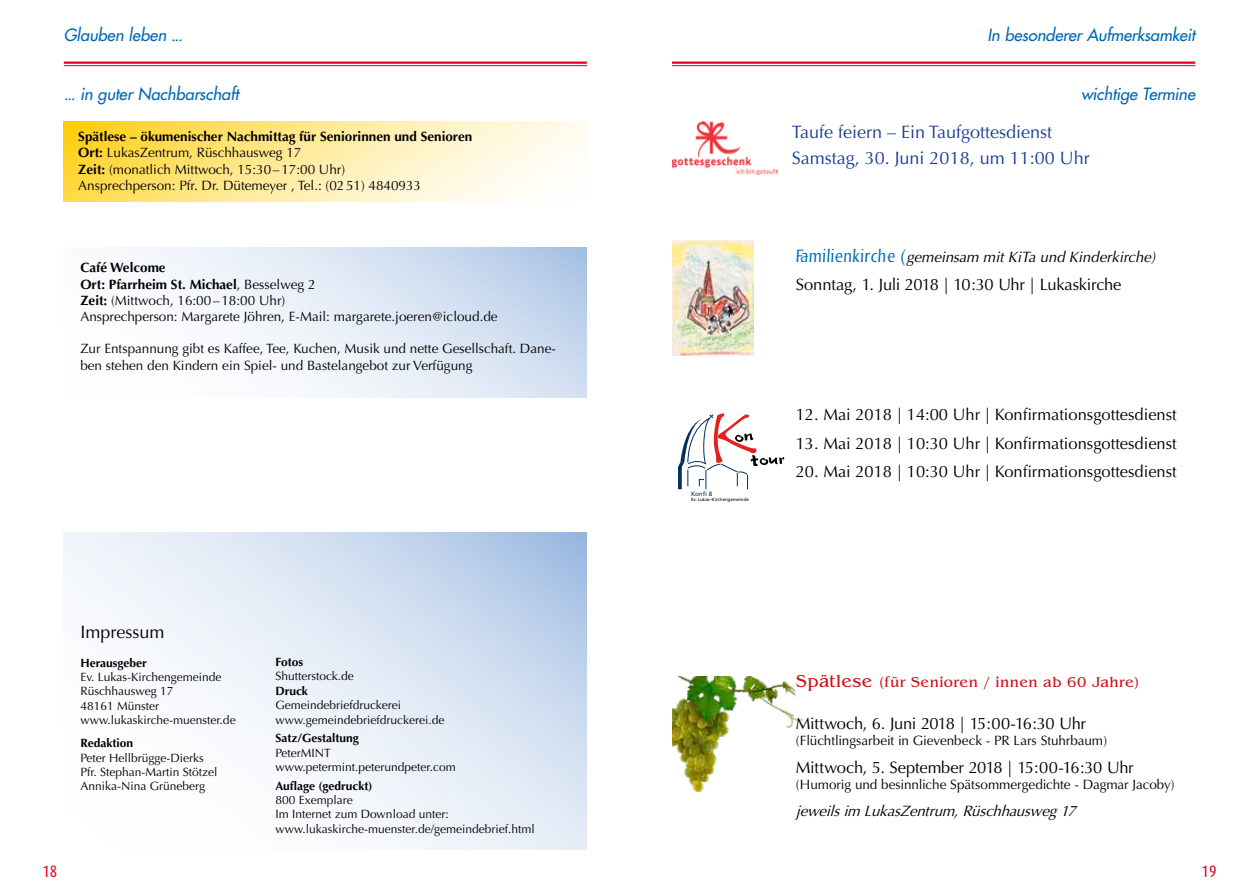
<style>
.page{position:relative;width:1259px;height:893px;background:#fff}
.page>*{position:absolute;margin:0;border:0;box-sizing:border-box;transform-origin:0 0}
.t1{font:18px/25.8px "Optima";color:#1a3c91}
.t2{font:18px "Optima";color:#000}
.t3{font:16.5px "Optima";color:#000}
.t4{font:italic 16.5px "Futura LT";letter-spacing:-.005em;color:#0069b4}
.t5{font:16.5px "Optima";letter-spacing:-.02em;color:#000}
.t6{font:16.5px "Dax Condensed";color:#e3001f}
.t7{font:italic 15px "Optima";color:#000}
.t8{font:15px "Benguiat";letter-spacing:.025em;color:#cd1316}
.t9{font:italic 15px "Optima";color:#000}
.t10{font:13.5px/16.2px "Optima";color:#000}
.t11{font:13.5px "Optima";letter-spacing:-.01em;color:#000}
.t12{font:12px/14.4px "Optima";color:#000}
.t13{font:700 12px "Optima";color:#000}
.t14{font:6.3px "Frutiger";color:#002f5d}
.t15{font:4.5px "Frutiger";color:#000}
.s1{font-weight:700}
.s2{font-family:"Fromage Cond";font-size:18px;color:#0069b4}
.s3{font-size:18px}
</style>
<div class="page">
<hr style="left:64px;top:62px;width:523px;height:2px;background:#e3001f">
<hr style="left:64px;top:65px;width:523px;height:1px;background:#e3001f">
<hr style="left:672px;top:62px;width:523px;height:2px;background:#e3001f">
<hr style="left:672px;top:65px;width:523px;height:1px;background:#e3001f">
<img style="left:672px;top:676px;width:132px;height:117px">
<svg style="left:126px;top:247px;width:461px;height:151px"></svg>
<svg style="left:64px;top:121px;width:523px;height:81px;background:#ffeba0"></svg>
<svg style="left:64px;top:533px;width:523px;height:317px"></svg>
<img style="left:672px;top:121px;width:105px;height:53px">
<img style="left:672px;top:241px;width:81px;height:114px">
<svg style="left:678px;top:413px;width:106px;height:77px"></svg>
<svg style="left:678px;top:467px;width:4px;height:22px"></svg>
<p class="t4" style="left:64px;top:24px;width:120px">Glauben leben ...</p>
<p class="t4" style="left:64px;top:84px;width:177px">... in guter Nachbarschaft</p>
<p class="t10" style="left:78px;top:129px;width:395px"><span class="s1">Spätlese – ökumenischer Nachmittag für Seniorinnen und Senioren Ort:</span> LukasZentrum, Rüschhausweg 17<br><span class="s1">Zeit:</span> (monatlich Mittwoch, 15:30–17:00 Uhr)<br>Ansprechperson: Pfr. Dr. Dütemeyer , Tel.: (0251) 4840933</p>
<p class="t10" style="left:80px;top:260px;width:419px"><span class="s1">Café Welcome<br>Ort: Pfarrheim St. Michael</span>, Besselweg 2<br><span class="s1">Zeit:</span> (Mittwoch, 16:00–18:00 Uhr)<br>Ansprechperson: Margarete Jöhren, E-Mail: margarete.joeren@icloud.de</p>
<p class="t10" style="left:80px;top:341px;width:477px">Zur Entspannung gibt es Kaffee, Tee, Kuchen, Musik und nette Gesellschaft. Dane&shy;ben stehen den Kindern ein Spiel- und Bastelangebot zur Verfügung</p>
<h1 class="t2" style="left:80px;top:621px;width:86px">Impressum</h1>
<p class="t13" style="left:80px;top:656px;width:68px">Herausgeber</p>
<p class="t12" style="left:80px;top:670px;width:157px">Ev. Lukas-Kirchengemeinde<br>Rüschhausweg 17<br>48161 Münster www.lukaskirche-muenster.de</p>
<p class="t13" style="left:80px;top:736px;width:54px">Redaktion</p>
<p class="t12" style="left:80px;top:750px;width:139px">Peter Hellbrügge-Dierks<br>Pfr. Stephan-Martin Stötzel<br>Annika-Nina Grüneberg</p>
<p class="t13" style="left:275px;top:655px;width:29px">Fotos</p>
<p class="t12" style="left:275px;top:669px;width:80px">Shutterstock.de</p>
<p class="t13" style="left:275px;top:684px;width:34px">Druck</p>
<p class="t12" style="left:275px;top:698px;width:170px">Gemeindebriefdruckerei www.gemeindebriefdruckerei.de</p>
<p class="t13" style="left:275px;top:731px;width:85px">Satz/Gestaltung</p>
<p class="t12" style="left:275px;top:745px;width:182px">PeterMINT www.petermint.peterundpeter.com</p>
<p class="t13" style="left:275px;top:779px;width:98px">Auflage (gedruckt)</p>
<p class="t12" style="left:275px;top:793px;width:261px">800 Exemplare<br>Im Internet zum Download unter: www.lukaskirche-muenster.de/gemeindebrief.html</p>
<p class="t4" style="left:987px;top:24px;width:209px">In besonderer Aufmerksamkeit</p>
<p class="t4" style="left:1081px;top:84px;width:115px">wichtige Termine</p>
<h1 class="t1" style="left:792px;top:119px;width:299px">Taufe feiern – Ein Taufgottesdienst<br>Samstag, 30. Juni 2018, um 11:00 Uhr</h1>
<p class="t7" style="left:796px;top:248px;width:361px"><span class="s2">Familienkirche (</span>gemeinsam mit KiTa und Kinderkirche)</p>
<p class="t5" style="left:796px;top:275px;width:327px">Sonntag, 1. Juli 2018 | 10:30 Uhr | Lukaskirche</p>
<p class="t14" style="left:691px;top:490px;width:23px">Konfi 8</p>
<p class="t15" style="left:691px;top:497px;width:59px">Ev. Lukas–Kirchengemeinde</p>
<p class="t3" style="left:796px;top:405px;width:382px">12. Mai 2018 | 14:00 Uhr | Konfirmationsgottesdienst</p>
<p class="t3" style="left:796px;top:433px;width:382px">13. Mai 2018 | 10:30 Uhr | Konfirmationsgottesdienst</p>
<p class="t3" style="left:796px;top:462px;width:382px">20. Mai 2018 | 10:30 Uhr | Konfirmationsgottesdienst</p>
<p class="t8" style="left:796px;top:674px;width:345px"><span class="s3">Spätlese</span> (für Senioren / innen ab 60 Jahre)</p>
<p class="t5" style="left:796px;top:713px;width:292px">Mittwoch, 6. Juni 2018 | 15:00-16:30 Uhr</p>
<p class="t11" style="left:796px;top:732px;width:313px">(Flüchtlingsarbeit in Gievenbeck - PR Lars Stuhrbaum)</p>
<p class="t3" style="left:796px;top:758px;width:339px">Mittwoch, 5. September 2018 | 15:00-16:30 Uhr</p>
<p class="t11" style="left:796px;top:777px;width:380px">(Humorig und besinnliche Spätsommergedichte - Dagmar Jacoby)</p>
<p class="t9" style="left:796px;top:802px;width:286px">jeweilsim LukasZentrum,Rüschhausweg17</p>
<p class="t6" style="left:43px;top:862px;width:16px">18</p>
<p class="t6" style="left:1201px;top:862px;width:16px">19</p>
</div>
